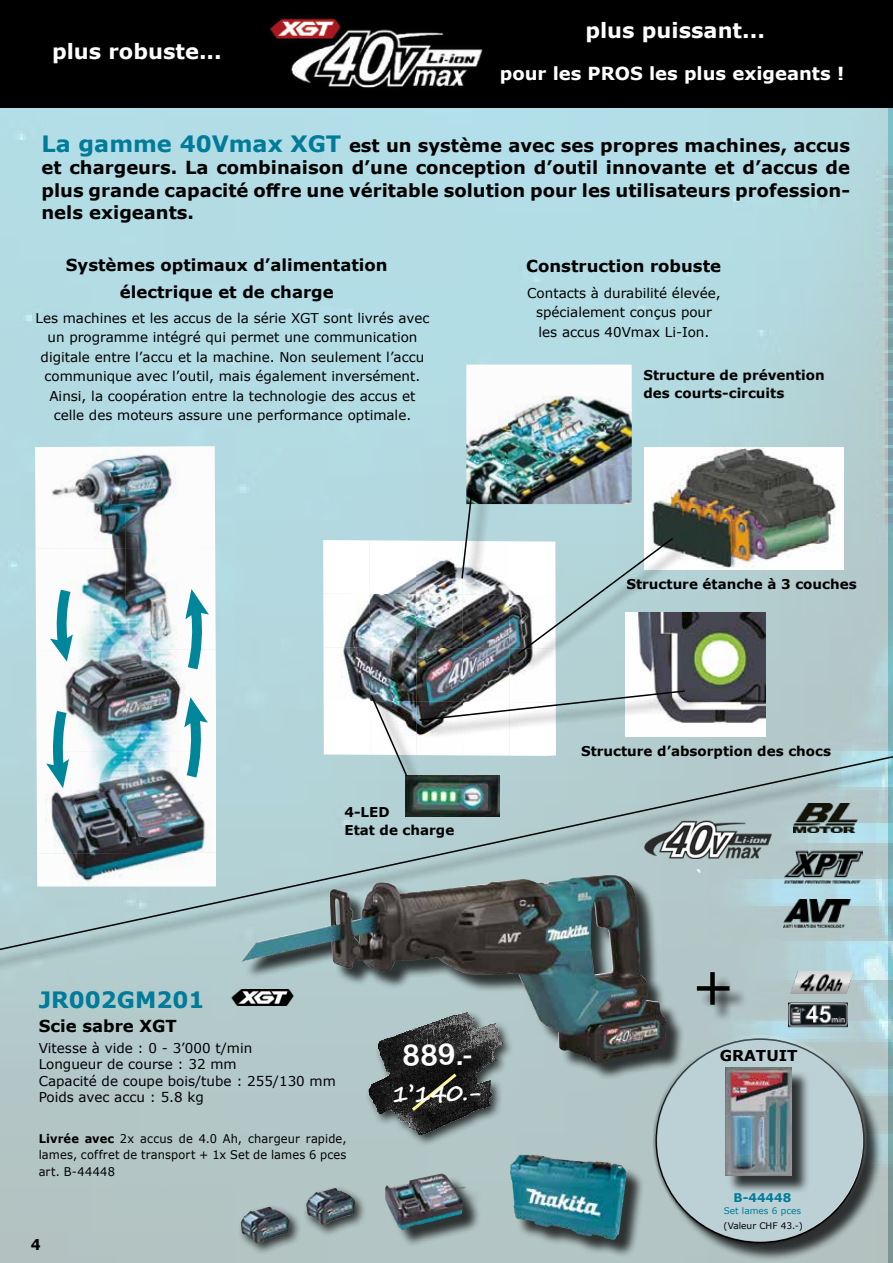
<style>
.page{position:relative;width:893px;height:1263px;background:#fff}
.page>*{position:absolute;margin:0;border:0;box-sizing:border-box;transform-origin:0 0}
.t1{font:30px "Arial Rounded MT Bold";color:#fff}
.t2{font:700 22.5px "Verdana";color:#007b99}
.t3{font:700 22.5px "Segoe Print";color:#fff}
.t4{font:700 21px "Verdana";color:#fff}
.t5{font:700 18px/22.5px "Verdana";color:#000;text-align:justify}
.t6{font:700 18px "Verdana";color:#fff}
.t7{font:700 16.5px/27px "Verdana";color:#000;text-align:center}
.t8{font:700 15px "Verdana";color:#000}
.t9{font:700 15px "Verdana";color:#000;scale:.93 1}
.t10{font:13.5px/19.5px "Verdana";color:#000;text-align:center}
.t11{font:700 13.5px/18px "Verdana";color:#000}
.t12{font:12px/16.5px "Verdana";letter-spacing:.015em;color:#000;text-align:justify;scale:.95 1}
.t13{font:700 12px "Verdana";color:#007b99}
.t14{font:9px "Verdana";color:#000}
.t15{font:9px "Verdana";color:#007b99}
.s1{font-size:18px;color:#000}
.s2{font-size:22.5px;color:#007b99}
.s3{font-weight:700}
.s4{font-family:"Eras ITC";font-weight:600}
</style>
<div class="page">
<img style="left:0;top:107px;width:893px;height:1156px">
<div style="left:0;top:0;width:893px;height:107px;background:#000"></div>
<div style="left:238px;top:1203px;width:64px;height:53px;background:#000;opacity:.75"></div>
<img style="left:241px;top:1207px;width:49px;height:36px">
<div style="left:303px;top:1185px;width:64px;height:52px;background:#000;opacity:.75"></div>
<img style="left:306px;top:1188px;width:49px;height:37px">
<img style="left:256px;top:18px;width:241px;height:92px">
<img style="left:35px;top:446px;width:181px;height:306px">
<img style="left:37px;top:751px;width:179px;height:4px">
<svg style="left:181px;top:589px;width:28px;height:91px"></svg>
<svg style="left:50px;top:579px;width:28px;height:82px"></svg>
<svg style="left:46px;top:700px;width:28px;height:55px"></svg>
<svg style="left:179px;top:697px;width:29px;height:58px"></svg>
<img style="left:323px;top:540px;width:193px;height:107px">
<img style="left:323px;top:647px;width:233px;height:108px">
<img style="left:231px;top:989px;width:13px;height:17px">
<img style="left:625px;top:612px;width:140px;height:124px">
<img style="left:645px;top:448px;width:198px;height:121px">
<img style="left:466px;top:365px;width:166px;height:139px">
<div style="left:374px;top:698px;width:51px;height:96px;background:#000;opacity:.75"></div>
<svg style="left:369px;top:693px;width:40px;height:62px"></svg>
<div style="left:423px;top:693px;width:279px;height:46px;background:#000;opacity:.75"></div>
<svg style="left:418px;top:689px;width:268px;height:33px"></svg>
<div style="left:521px;top:541px;width:170px;height:131px;background:#000;opacity:.75"></div>
<svg style="left:516px;top:536px;width:159px;height:120px"></svg>
<div style="left:464px;top:493px;width:27px;height:103px;background:#000;opacity:.75"></div>
<svg style="left:460px;top:488px;width:14px;height:92px"></svg>
<img style="left:790px;top:973px;width:64px;height:21px">
<img style="left:788px;top:1003px;width:59px;height:25px">
<div style="left:387px;top:1176px;width:95px;height:71px;background:#000;opacity:.75"></div>
<img style="left:385px;top:1173px;width:81px;height:57px">
<div style="left:0;top:759px;width:893px;height:214px;background:#000;opacity:.75"></div>
<svg style="left:0;top:755px;width:893px;height:201px;background:#a6bec1"></svg>
<img style="left:784px;top:847px;width:78px;height:39px">
<div style="left:244px;top:877px;width:441px;height:204px;background:#000;opacity:.75"></div>
<img style="left:241px;top:875px;width:368px;height:87px">
<div style="left:658px;top:1041px;width:225px;height:220px;background:#000;opacity:.75"></div>
<div style="left:694px;top:1034px;width:174px;height:183px;background:#fff;opacity:.66"></div>
<div style="left:653px;top:1050px;width:190px;height:196px;background:#000;opacity:.66"></div>
<img style="left:665px;top:1038px;width:198px;height:203px">
<div style="left:727px;top:1070px;width:84px;height:124px;background:#000;opacity:.75"></div>
<img style="left:725px;top:1068px;width:67px;height:107px">
<div style="left:712px;top:975px;width:21px;height:48px;background:#000;opacity:.75"></div>
<div style="left:710px;top:972px;width:5px;height:33px;background:#000"></div>
<div style="left:700px;top:988px;width:48px;height:21px;background:#000;opacity:.75"></div>
<div style="left:697px;top:986px;width:32px;height:5px;background:#000"></div>
<div style="left:513px;top:1157px;width:132px;height:101px;background:#000;opacity:.75"></div>
<img style="left:510px;top:1155px;width:10px;height:62px">
<img style="left:784px;top:899px;width:67px;height:28px">
<div style="left:365px;top:1010px;width:149px;height:137px;background:#b3c7c7"></div>
<img style="left:351px;top:1006px;width:157px;height:136px">
<svg style="left:409px;top:1070px;width:51px;height:44px;background:#292821"></svg>
<h3 class="t4" style="left:52px;top:37px;width:171px">plus robuste...</h3>
<h3 class="t4" style="left:558px;top:16px;width:208px"><span class="s1">et</span> plus puissant...</h3>
<h3 class="t6" style="left:500px;top:60px;width:346px">pour les PROS les plus exigeants !</h3>
<p class="t5" style="left:41px;top:134px;width:810px"><span class="s2">La gamme 40Vmax XGT</span> est un système avec ses propres machines, accus et chargeurs. La combinaison d’une conception d’outil innovante et d’accus de plus grande capacité offre une véritable solution pour les utilisateurs profession&shy;nels exigeants.</p>
<p class="t7" style="left:66px;top:251px;width:323px">Systèmes optimaux d’alimentation électrique et de charge</p>
<p class="t10" style="left:35px;top:308px;width:395px">Les machines et les accus de la série XGT sont livrés avec un programme intégré qui permet une communication digitale entre l’accu et la machine. Non seulement l’accu communique avec l’outil, mais également inversément.<br>Ainsi, la coopération entre la technologie des accus et celle des moteurs assure une performance optimale.</p>
<p class="t7" style="left:526px;top:252px;width:196px">Construction robuste</p>
<p class="t10" style="left:527px;top:283px;width:195px">Contacts à durabilité élevée, spécialement conçus pour les accus 40Vmax Li-Ion.</p>
<p class="t11" style="left:643px;top:365px;width:183px">Structure de prévention des courts-circuits</p>
<p class="t11" style="left:626px;top:575px;width:232px">Structure étanche à 3 couches</p>
<p class="t11" style="left:344px;top:802px;width:111px">4-LED<br>Etat de charge</p>
<h2 class="t2" style="left:39px;top:984px;width:167px">JR002GM201</h2>
<p class="t7" style="left:39px;top:1012px;width:140px">Scie sabre XGT</p>
<p class="t10" style="left:39px;top:1040px;width:299px;line-height:16.5px;text-align:left">Vitesse à vide : 0 - 3’000 t/min<br>Longueur de course : 32 mm<br>Capacité de coupe bois/tube : 255/130 mm<br>Poids avec accu : 5.8 kg</p>
<p class="t12" style="left:39px;top:1130px;width:326px"><span class="s3">Livrée avec</span> 2x accus de 4.0 Ah, chargeur rapide, lames, coffret de transport + 1x Set de lames 6 pces art. B-44448</p>
<p class="t9" style="left:31px;top:1233px;width:12px">4</p>
<h1 class="t1" style="left:402px;top:1037px;width:71px;rotate:-1deg">889<span class="s4">.-</span></h1>
<h2 class="t3" style="left:392px;top:1074px;width:92px;rotate:-1deg">1’140.-</h2>
<p class="t11" style="left:581px;top:741px;width:251px">Structure d’absorption des chocs</p>
<p class="t8" style="left:720px;top:1045px;width:79px">GRATUIT</p>
<p class="t13" style="left:734px;top:1189px;width:59px">B-44448</p>
<p class="t15" style="left:724px;top:1205px;width:79px">Set lames 6 pces</p>
<p class="t14" style="left:724px;top:1219px;width:81px">(Valeur CHF 43.-)</p>
</div>
